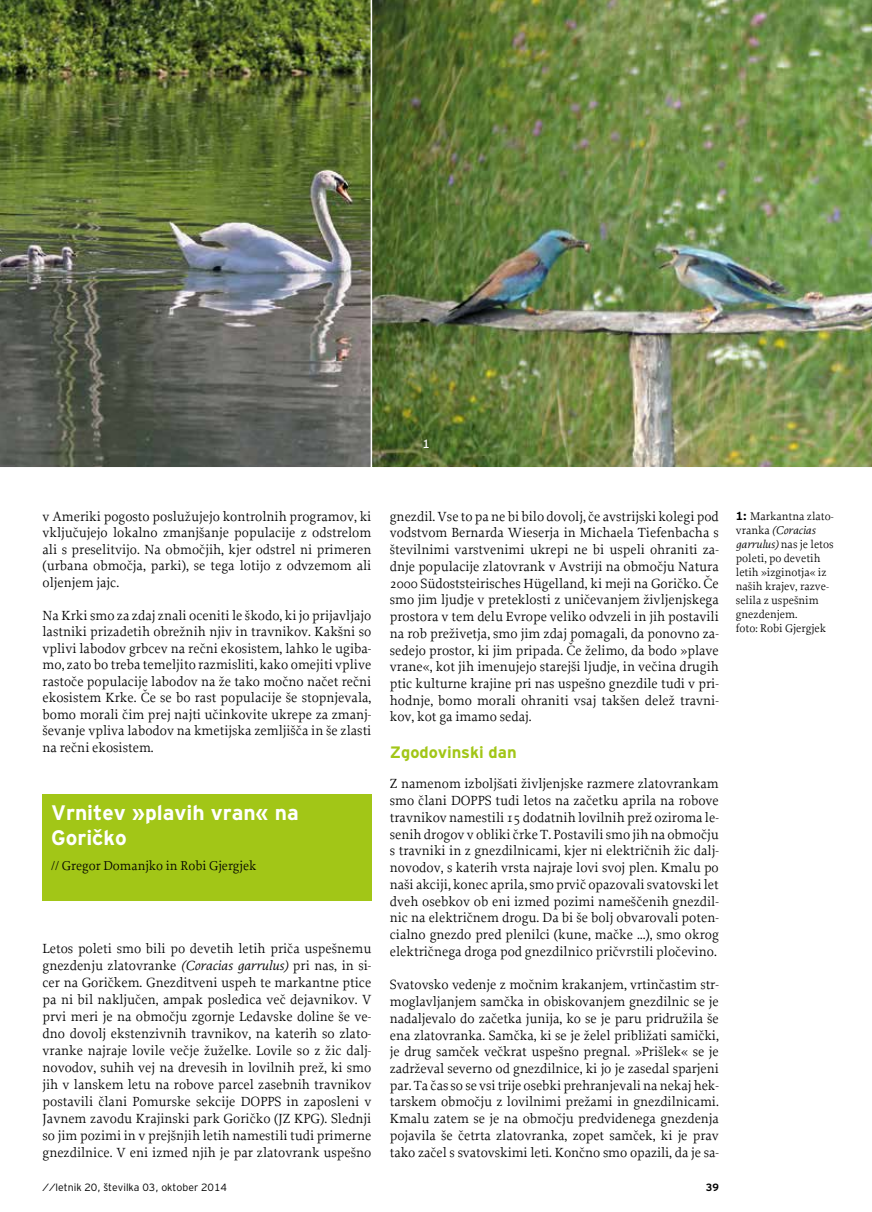
<style>
.page{position:relative;width:872px;height:1212px;background:#fff}
.page>*{position:absolute;margin:0;border:0;box-sizing:border-box;transform-origin:0 0}
.t1{font:700 21px/25.2px "Interstate Bold Mono CE";color:#fff}
.t2{font:700 16.5px "Interstate Bold Mono CE";color:#a2c617}
.t3{font:13.95px/16.8px "Proforma";color:#000;text-align:justify}
.t4{font:13.5px "Proforma";color:#000}
.t5{font:500 12px "Interstate Regular Mono CE";color:#fff}
.t6{font:11.7px/14.1px "Proforma";color:#000}
.t7{font:italic 11.7px "Proforma Book Italic CE";color:#000}
.t8{font:300 10.5px "Interstate Light Mono CE";color:#000}
.t9{font:700 10.5px "Interstate Bold Mono CE";color:#000}
.s1{font-family:"Proforma Book Italic CE";font-style:italic}
.s2{font-family:"Interstate Bold Mono CE";font-weight:700}
.s3{font-family:"Proforma";font-style:normal}
</style>
<div class="page">
<img style="left:0;top:0;width:371px;height:467px">
<div style="left:43px;top:794px;width:329px;height:106px;background:#a2c617"></div>
<img style="left:372px;top:0;width:500px;height:467px">
<p class="t5" style="left:422px;top:437px;width:9px">1</p>
<p class="t3" style="left:43px;top:508px;width:330px">v Ameriki pogosto poslužujejo kontrolnih programov, ki vključujejo lokalno zmanjšanje populacije z odstrelom ali s preselitvijo. Na območjih, kjer odstrel ni primeren (urbana območja, parki), se tega lotijo z odvzemom ali oljenjem jajc.</p>
<p class="t3" style="left:43px;top:607px;width:330px">Na Krki smo za zdaj znali oceniti le škodo, ki jo prijavljajo lastniki prizadetih obrežnih njiv in travnikov. Kakšni so vplivi labodov grbcev na rečni ekosistem, lahko le ugiba&shy;mo, zato bo treba temeljito razmisliti, kako omejiti vplive rastoče populacije labodov na že tako močno načet rečni ekosistem Krke. Če se bo rast populacije še stopnjevala, bomo morali čim prej najti učinkovite ukrepe za zmanj&shy;ševanje vpliva labodov na kmetijska zemljišča in še zlasti na rečni ekosistem.</p>
<h1 class="t1" style="left:51px;top:799px;width:249px">Vrnitev »plavih vran« na<br>Goričko</h1>
<p class="t4" style="left:51px;top:857px;width:207px">// Gregor Domanjko in Robi Gjergjek</p>
<p class="t3" style="left:43px;top:940px;width:330px">Letos poleti smo bili po devetih letih priča uspešnemu gnezdenju zlatovranke <span class="s1">(Coracias garrulus)</span> pri nas, in si&shy;cer na Goričkem. Gnezditveni uspeh te markantne ptice pa ni bil naključen, ampak posledica več dejavnikov. V prvi meri je na območju zgornje Ledavske doline še ve&shy;dno dovolj ekstenzivnih travnikov, na katerih so zlato&shy;vranke najraje lovile večje žuželke. Lovile so z žic dalj&shy;novodov, suhih vej na drevesih in lovilnih prež, ki smo jih v lanskem letu na robove parcel zasebnih travnikov postavili člani Pomurske sekcije DOPPS in zaposleni v Javnem zavodu Krajinski park Goričko (JZ KPG). Slednji so jim pozimi in v prejšnjih letih namestili tudi primerne gnezdilnice. V eni izmed njih je par zlatovrank uspešno</p>
<p class="t3" style="left:390px;top:507px;width:330px">gnezdil. Vse to pa ne bi bilo dovolj, če avstrijski kolegi pod vodstvom Bernarda Wieserja in Michaela Tiefenbacha s številnimi varstvenimi ukrepi ne bi uspeli ohraniti za&shy;dnje populacije zlatovrank v Avstriji na območju Natura 2000 Südoststeirisches Hügelland, ki meji na Goričko. Če smo jim ljudje v preteklosti z uničevanjem življenjskega prostora v tem delu Evrope veliko odvzeli in jih postavili na rob preživetja, smo jim zdaj pomagali, da ponovno za&shy;sedejo prostor, ki jim pripada. Če želimo, da bodo »plave vrane«, kot jih imenujejo starejši ljudje, in večina drugih ptic kulturne krajine pri nas uspešno gnezdile tudi v pri&shy;hodnje, bomo morali ohraniti vsaj takšen delež travni&shy;kov, kot ga imamo sedaj.</p>
<p class="t2" style="left:390px;top:743px;width:128px">Zgodovinski dan</p>
<p class="t3" style="left:390px;top:775px;width:330px">Z namenom izboljšati življenjske razmere zlatovrankam smo člani DOPPS tudi letos na začetku aprila na robove travnikov namestili 15 dodatnih lovilnih prež oziroma le&shy;senih drogov v obliki črke T. Postavili smo jih na območju s travniki in z gnezdilnicami, kjer ni električnih žic dalj&shy;novodov, s katerih vrsta najraje lovi svoj plen. Kmalu po naši akciji, konec aprila, smo prvič opazovali svatovski let dveh osebkov ob eni izmed pozimi nameščenih gnezdil&shy;nic na električnem drogu. Da bi še bolj obvarovali poten&shy;cialno gnezdo pred plenilci (kune, mačke …), smo okrog električnega droga pod gnezdilnico pričvrstili pločevino.</p>
<p class="t3" style="left:390px;top:976px;width:330px">Svatovsko vedenje z močnim krakanjem, vrtinčastim str&shy;moglavljanjem samčka in obiskovanjem gnezdilnic se je nadaljevalo do začetka junija, ko se je paru pridružila še ena zlatovranka. Samčka, ki se je želel približati samički, je drug samček večkrat uspešno pregnal. »Prišlek« se je zadrževal severno od gnezdilnice, ki jo je zasedal sparjeni par. Ta čas so se vsi trije osebki prehranjevali na nekaj hek&shy;tarskem območju z lovilnimi prežami in gnezdilnicami.<br>Kmalu zatem se je na območju predvidenega gnezdenja pojavila še četrta zlatovranka, zopet samček, ki je prav tako začel s svatovskimi leti. Končno smo opazili, da je sa-</p>
<p class="t8" style="left:43px;top:1181px;width:186px">//letnik 20, številka 03, oktober 2014</p>
<p class="t9" style="left:706px;top:1181px;width:15px">39</p>
<p class="t6" style="left:736px;top:509px;width:99px"><span class="s2">1:</span> Markantna zlato-</p>
<p class="t7" style="left:736px;top:523px;width:81px"><span class="s3">vranka</span> (Coracias</p>
<p class="t6" style="left:736px;top:537px;width:99px"><span class="s1">garrulus)</span> nas je letos poleti, po devetih letih »izginotja« iz naših krajev, razve&shy;selila z uspešnim gnezdenjem.<br>foto: Robi Gjergjek</p>
</div>
